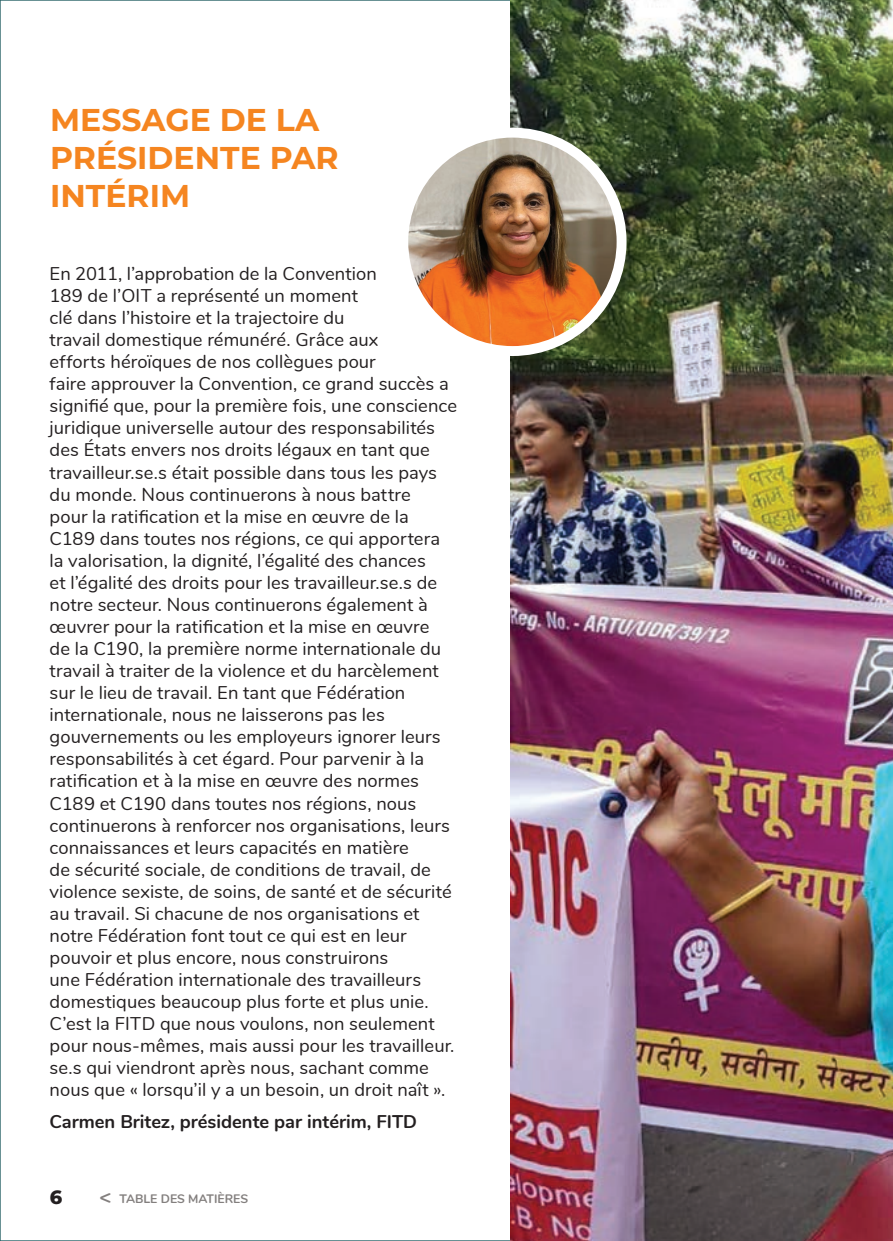
<style>
.page{position:relative;width:893px;height:1241px;background:#fff}
.page>*{position:absolute;margin:0;border:0;box-sizing:border-box;transform-origin:0 0}
.t1{font:700 31.5px/37.8px "Montserrat";color:#f58520}
.t2{font:800 19.25px "Montserrat";color:#231f20}
.t3{font:18.38px/22.1px "Nunito";letter-spacing:.005em;color:#231f20}
.t4{font:700 18.38px "Nunito";color:#231f20}
.t5{font:700 12.25px "Nunito";color:#837f7e}
.s1{font-size:21px}
</style>
<div class="page">
<img style="left:511px;top:0;width:382px;height:1240px">
<img style="left:403px;top:133px;width:219px;height:218px;border-radius:109px">
<div style="left:398px;top:128px;width:228px;height:228px;border:10px solid #fff;border-radius:50%"></div>
<h1 class="t1" style="left:50px;top:99px;width:290px">MESSAGE DE LA<br>PRÉSIDENTE PAR<br>INTÉRIM</h1>
<p class="t3" style="left:50px;top:261px;width:409px">En 2011, l’approbation de la Convention<br>189 de l’OIT a représenté un moment<br>clé dans l’histoire et la trajectoire du<br>travail domestique rémunéré. Grâce aux<br>efforts héroïques de nos collègues pour<br>faire approuver la Convention, ce grand succès a signifié que, pour la première fois, une conscience juridique universelle autour des responsabilités des États envers nos droits légaux en tant que travailleur.se.s était possible dans tous les pays du monde. Nous continuerons à nous battre<br>pour la ratification et la mise en œuvre de la C189 dans toutes nos régions, ce qui apportera la valorisation, la dignité, l’égalité des chances<br>et l’égalité des droits pour les travailleur.se.s de notre secteur. Nous continuerons également à œuvrer pour la ratification et la mise en œuvre<br>de la C190, la première norme internationale du travail à traiter de la violence et du harcèlement sur le lieu de travail. En tant que Fédération internationale, nous ne laisserons pas les gouvernements ou les employeurs ignorer leurs responsabilités à cet égard. Pour parvenir à la ratification et à la mise en œuvre des normes C189 et C190 dans toutes nos régions, nous continuerons à renforcer nos organisations, leurs connaissances et leurs capacités en matière<br>de sécurité sociale, de conditions de travail, de violence sexiste, de soins, de santé et de sécurité au travail. Si chacune de nos organisations et notre Fédération font tout ce qui est en leur pouvoir et plus encore, nous construirons<br>une Fédération internationale des travailleurs domestiques beaucoup plus forte et plus unie.<br>C’est la FITD que nous voulons, non seulement pour nous-mêmes, mais aussi pour les travailleur. se.s qui viendront après nous, sachant comme nous que « lorsqu’il y a un besoin, un droit naît ».</p>
<p class="t4" style="left:50px;top:1108px;width:369px">Carmen Britez, présidente par intérim, FITD</p>
<p class="t2" style="left:50px;top:1183px;width:14px">6</p>
<p class="t5" style="left:99px;top:1189px;width:151px"><span class="s1">&lt;</span> TABLE DES MATIÈRES</p>
</div>
